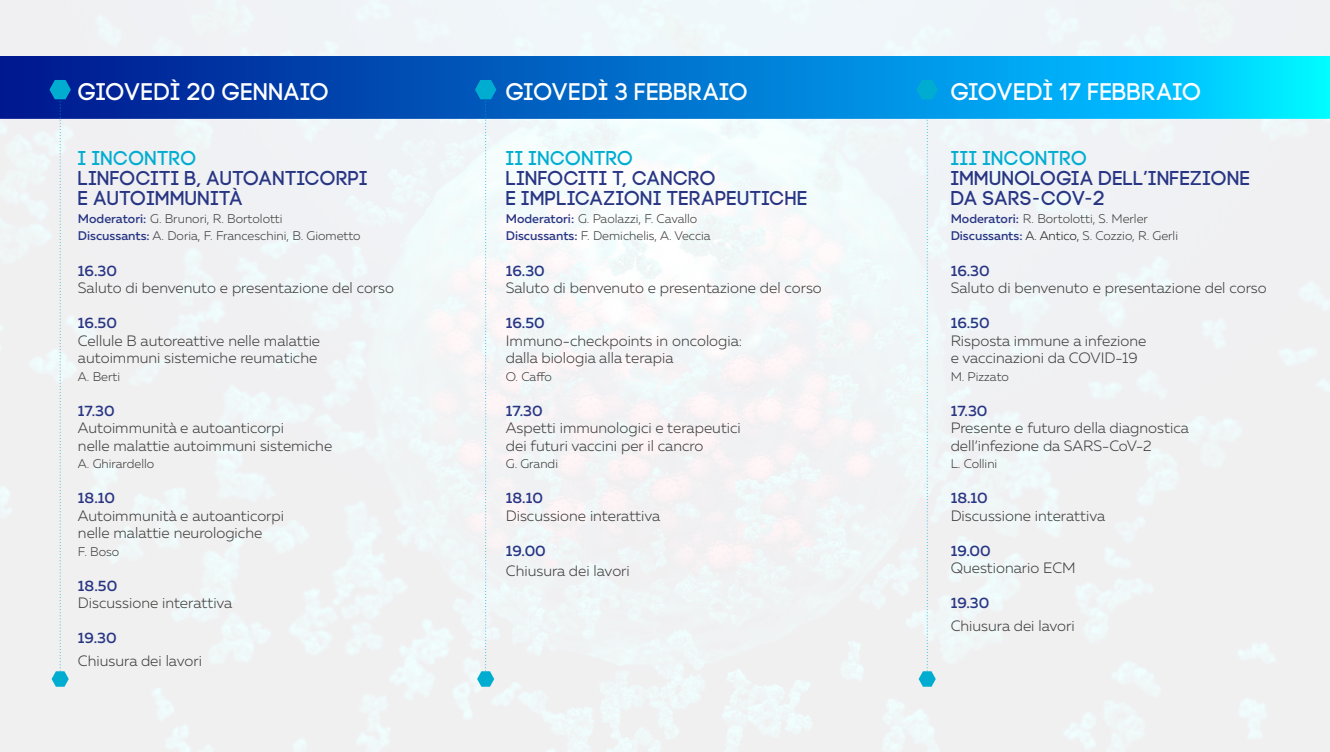
<style>
.page{position:relative;width:1330px;height:752px;background:#fff}
.page>*{position:absolute;margin:0;border:0;box-sizing:border-box;transform-origin:0 0}
.t1{font:24px "Code Pro";color:#fff}
.t2{font:20px/20px "Code Pro";color:#283583}
.t3{font:20px "Code Pro";color:#00add1}
.t4{font:300 15px/17.5px "Muller";color:#3d3d3c}
.t5{font:500 15px "Muller";color:#283583}
.t6{font:300 12.5px/17.5px "Muller";color:#3d3d3c}
.s1{font-weight:500;color:#283583}
.s2{color:#1d1d1b}
</style>
<div class="page">
<img style="left:0;top:0;width:1329px;height:751px">
<img style="left:0;top:57px;width:1329px;height:62px">
<svg style="left:49px;top:80px;width:22px;height:606px"></svg>
<svg style="left:475px;top:80px;width:21px;height:606px"></svg>
<svg style="left:916px;top:80px;width:22px;height:606px"></svg>
<h1 class="t1" style="left:78px;top:79px;width:253px">GIOVEDÌ 20 GENNAIO</h1>
<h2 class="t3" style="left:78px;top:147px;width:120px">I INCONTRO</h2>
<h2 class="t2" style="left:78px;top:169px;width:291px">LINFOCITI B, AUTOANTICORPI<br>E AUTOIMMUNITÀ</h2>
<p class="t6" style="left:78px;top:210px;width:284px"><span class="s1">Moderatori:</span> G. Brunori, R. Bortolotti<br><span class="s1">Discussants:</span> A. Doria, F. Franceschini, B. Giometto</p>
<p class="t5" style="left:78px;top:261px;width:41px">16.30</p>
<p class="t4" style="left:78px;top:279px;width:317px">Saluto di benvenuto e presentazione del corso</p>
<p class="t5" style="left:78px;top:313px;width:40px">16.50</p>
<p class="t4" style="left:78px;top:331px;width:244px">Cellule B autoreattive nelle malattie autoimmuni sistemiche reumatiche</p>
<p class="t6" style="left:78px;top:367px;width:44px">A. Berti</p>
<p class="t5" style="left:78px;top:401px;width:38px">17.30</p>
<p class="t4" style="left:78px;top:419px;width:256px">Autoimmunità e autoanticorpi<br>nelle malattie autoimmuni sistemiche</p>
<p class="t6" style="left:78px;top:455px;width:78px">A. Ghirardello</p>
<p class="t5" style="left:78px;top:488px;width:39px">18.10</p>
<p class="t4" style="left:78px;top:506px;width:208px">Autoimmunità e autoanticorpi nelle malattie neurologiche</p>
<p class="t6" style="left:78px;top:542px;width:43px">F. Boso</p>
<p class="t5" style="left:78px;top:576px;width:41px">18.50</p>
<p class="t4" style="left:78px;top:594px;width:156px">Discussione interattiva</p>
<p class="t5" style="left:78px;top:628px;width:40px">19.30</p>
<p class="t4" style="left:78px;top:651px;width:125px">Chiusura dei lavori</p>
<h1 class="t1" style="left:506px;top:79px;width:244px">GIOVEDÌ 3 FEBBRAIO</h1>
<h2 class="t3" style="left:506px;top:147px;width:129px">II INCONTRO</h2>
<h2 class="t2" style="left:506px;top:169px;width:303px">LINFOCITI T, CANCRO<br>E IMPLICAZIONI TERAPEUTICHE</h2>
<p class="t6" style="left:506px;top:210px;width:206px"><span class="s1">Moderatori:</span> G. Paolazzi, F. Cavallo<br><span class="s1">Discussants:</span> F. Demichelis, A. Veccia</p>
<p class="t5" style="left:506px;top:261px;width:41px">16.30</p>
<p class="t4" style="left:506px;top:279px;width:317px">Saluto di benvenuto e presentazione del corso</p>
<p class="t5" style="left:506px;top:313px;width:40px">16.50</p>
<p class="t4" style="left:506px;top:331px;width:238px">Immuno-checkpoints in oncologia: dalla biologia alla terapia</p>
<p class="t6" style="left:506px;top:367px;width:48px">O. Caffo</p>
<p class="t5" style="left:506px;top:401px;width:38px">17.30</p>
<p class="t4" style="left:506px;top:419px;width:236px">Aspetti immunologici e terapeutici dei futuri vaccini per il cancro</p>
<p class="t6" style="left:506px;top:455px;width:54px">G. Grandi</p>
<p class="t5" style="left:506px;top:488px;width:39px">18.10</p>
<p class="t4" style="left:506px;top:506px;width:156px">Discussione interattiva</p>
<p class="t5" style="left:506px;top:541px;width:42px">19.00</p>
<p class="t4" style="left:506px;top:561px;width:125px">Chiusura dei lavori</p>
<h1 class="t1" style="left:950px;top:79px;width:252px">GIOVEDÌ 17 FEBBRAIO</h1>
<h2 class="t3" style="left:950px;top:147px;width:138px">III INCONTRO</h2>
<h2 class="t2" style="left:950px;top:169px;width:301px">IMMUNOLOGIA DELL’INFEZIONE<br>DA SARS-COV-2</h2>
<p class="t6" style="left:950px;top:210px;width:229px"><span class="s1">Moderatori:</span> R. Bortolotti, S. Merler<br><span class="s1">Discussants:</span> <span class="s2">A. Antico,</span> S. Cozzio, R. Gerli</p>
<p class="t5" style="left:950px;top:261px;width:41px">16.30</p>
<p class="t4" style="left:950px;top:279px;width:317px">Saluto di benvenuto e presentazione del corso</p>
<p class="t5" style="left:950px;top:313px;width:40px">16.50</p>
<p class="t4" style="left:950px;top:331px;width:197px">Risposta immune a infezione e vaccinazioni da COVID-19</p>
<p class="t6" style="left:950px;top:367px;width:60px">M. Pizzato</p>
<p class="t5" style="left:950px;top:401px;width:38px">17.30</p>
<p class="t4" style="left:950px;top:419px;width:240px">Presente e futuro della diagnostica dell’infezione da SARS-CoV-2</p>
<p class="t6" style="left:950px;top:455px;width:48px">L. Collini</p>
<p class="t5" style="left:950px;top:488px;width:39px">18.10</p>
<p class="t4" style="left:950px;top:506px;width:156px">Discussione interattiva</p>
<p class="t5" style="left:950px;top:541px;width:42px">19.00</p>
<p class="t4" style="left:950px;top:559px;width:127px">Questionario ECM</p>
<p class="t5" style="left:950px;top:593px;width:40px">19.30</p>
<p class="t4" style="left:950px;top:616px;width:125px">Chiusura dei lavori</p>
</div>
